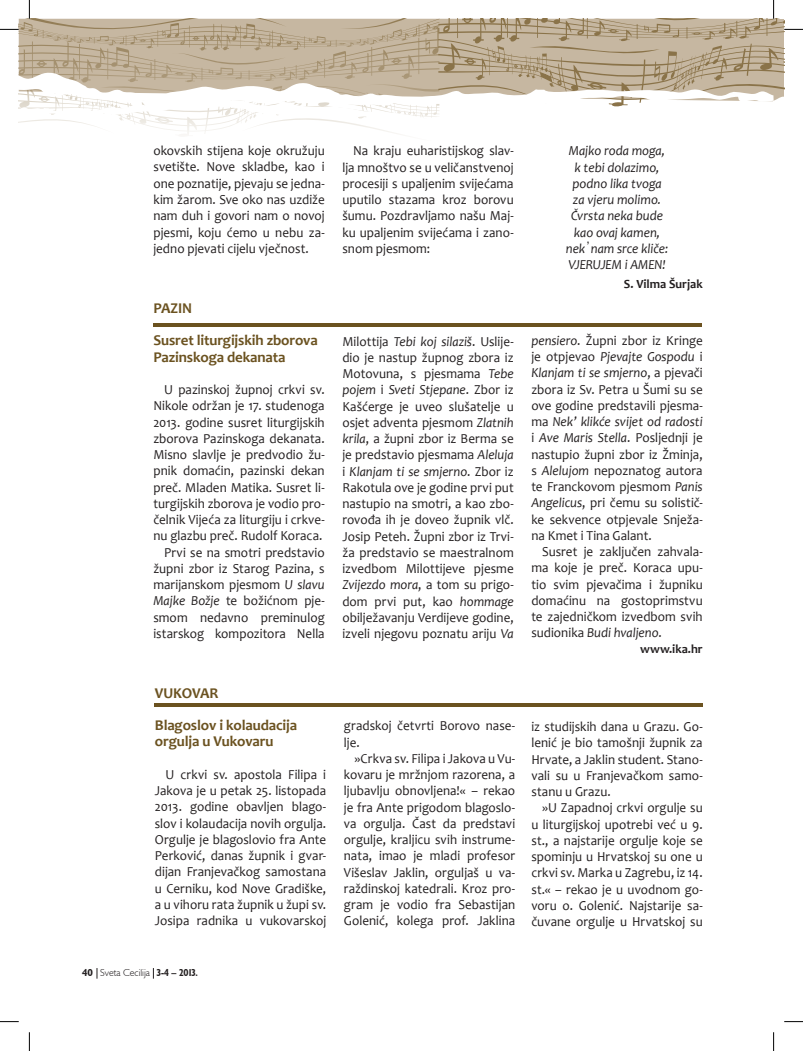
<style>
.page{position:relative;width:803px;height:1051px;background:#fff}
.page>*{position:absolute;margin:0;border:0;box-sizing:border-box;transform-origin:0 0}
.t1{font:700 15px/32.5px "Candara";letter-spacing:-.01em;color:#6b5220}
.t2{font:13.75px/16.2px "Candara";letter-spacing:.005em;color:#231f20;text-align:justify;scale:.95 1}
.t3{font:italic 13.75px/16.2px "Candara";color:#231f20;text-align:center;scale:.95 1}
.t4{font:700 12.5px "Candara";color:#231f20}
.t5{font:300 10px "Humanist 521 BT";color:#231f20}
.s1{font-family:"Tahoma";font-style:normal}
.s2{font-style:italic}
.s3{font-weight:700}
.s4{font-weight:700;font-stretch:condensed}
</style>
<div class="page">
<svg style="left:19px;top:120px;width:382px;height:15px"></svg>
<hr style="left:155px;top:704px;width:548px;height:3px;background:#6b5220">
<hr style="left:153px;top:323px;width:548px;height:3px;background:#6b5220">
<svg style="left:0;top:1021px;width:19px;height:1px"></svg>
<svg style="left:784px;top:1021px;width:19px;height:1px"></svg>
<svg style="left:29px;top:1032px;width:1px;height:19px"></svg>
<svg style="left:0;top:0;width:803px;height:120px"></svg>
<svg style="left:773px;top:1032px;width:1px;height:19px"></svg>
<p class="t2" style="left:153px;top:143px;width:182px">okovskih stijena koje okružuju svetište. Nove skladbe, kao i one poznatije, pjevaju se jedna&shy;kim žarom. Sve oko nas uzdiže nam duh i govori nam o novoj pjesmi, koju ćemo u nebu za&shy;jedno pjevati cijelu vječnost.</p>
<p class="t2" style="left:342px;top:143px;width:182px;text-indent:11px">Na kraju euharistijskog slav&shy;lja mnoštvo se u veličanstvenoj procesiji s upaljenim svijećama uputilo stazama kroz borovu šumu. Pozdravljamo našu Maj&shy;ku upaljenim svijećama i zano&shy;snom pjesmom:</p>
<p class="t3" style="left:566px;top:143px;width:109px">Majko roda moga, k tebi dolazimo, podno lika tvoga za vjeru molimo.<br>Čvrsta neka bude kao ovaj kamen, nek <span class="s1">̓</span> nam srce kliče:<br>VJERUJEM i AMEN!</p>
<p class="t4" style="left:624px;top:276px;width:80px">S. Vilma Šurjak</p>
<p class="t1" style="left:153px;top:291px;width:166px">PAZIN<br>Susret liturgijskih zborova</p>
<p class="t1" style="left:153px;top:340px;width:134px">Pazinskoga dekanata</p>
<p class="t2" style="left:153px;top:381px;width:182px;text-align:right">U pazinskoj župnoj crkvi sv.<br>Nikole održan je 17. studenoga<br>2013. godine susret liturgijskih zborova Pazinskoga dekanata.<br>Misno slavlje je predvodio žu&shy;pnik domaćin, pazinski dekan preč. Mladen Matika. Susret li&shy;turgijskih zborova je vodio pro&shy;čelnik Vijeća za liturgiju i crkve&shy;nu glazbu preč. Rudolf Koraca.<br>Prvi se na smotri predstavio župni zbor iz Starog Pazina, s marijanskom pjesmom <span class="s2">U slavu<br>Majke Božje</span> te božićnom pje&shy;smom nedavno preminulog istarskog kompozitora Nella</p>
<p class="t1" style="left:155px;top:676px;width:144px">VUKOVAR<br>Blagoslov i kolaudacija</p>
<p class="t1" style="left:155px;top:725px;width:120px">orgulja u Vukovaru</p>
<p class="t2" style="left:155px;top:766px;width:182px;text-indent:11px">U crkvi sv. apostola Filipa i Jakova je u petak 25. listopada 2013. godine obavljen blago&shy;slov i kolaudacija novih orgulja.<br>Orgulje je blagoslovio fra Ante Perković, danas župnik i gvar&shy;dijan Franjevačkog samostana u Cerniku, kod Nove Gradiške, a u vihoru rata župnik u župi sv.<br>Josipa radnika u vukovarskoj</p>
<p class="t5" style="left:82px;top:966px;width:117px"><span class="s3">40</span> Sveta Cecilija <span class="s4">3-4 – 2013.</span></p>
<p class="t2" style="left:342px;top:333px;width:182px">Milottija <span class="s2">Tebi koj silaziš</span>. Uslije&shy;dio je nastup župnog zbora iz Motovuna, s pjesmama <span class="s2">Tebe pojem</span> i <span class="s2">Sveti Stjepane</span>. Zbor iz Kašćerge je uveo slušatelje u osjet adventa pjesmom <span class="s2">Zlatnih krila</span>, a župni zbor iz Berma se je predstavio pjesmama <span class="s2">Aleluja </span>i <span class="s2">Klanjam ti se smjerno</span>. Zbor iz Rakotula ove je godine prvi put nastupio na smotri, a kao zbo&shy;rovođa ih je doveo župnik vlč.<br>Josip Peteh. Župni zbor iz Trvi&shy;ža predstavio se maestralnom izvedbom Milottijeve pjesme <span class="s2">Zvijezdo mora</span>, a tom su prigo&shy;dom prvi put, kao <span class="s2">hommage </span>obilježavanju Verdijeve godine, izveli njegovu poznatu ariju <span class="s2">Va</span></p>
<p class="t2" style="left:531px;top:332px;width:182px"><span class="s2">pensiero</span>. Župni zbor iz Kringe je otpjevao <span class="s2">Pjevajte Gospodu</span> i <span class="s2">Klanjam ti se smjerno</span>, a pjevači zbora iz Sv. Petra u Šumi su se ove godine predstavili pjesma&shy;ma <span class="s2">Nek’ klikće svijet od radosti </span>i <span class="s2">Ave Maris Stella</span>. Posljednji je nastupio župni zbor iz Žminja, s <span class="s2">Alelujom</span> nepoznatog autora te Franckovom pjesmom <span class="s2">Panis Angelicus</span>, pri čemu su solistič&shy;ke sekvence otpjevale Snježa&shy;na Kmet i Tina Galant.</p>
<p class="t2" style="left:531px;top:543px;width:182px;text-indent:11px">Susret je zaključen zahvala&shy;ma koje je preč. Koraca upu&shy;tio svim pjevačima i župniku domaćinu na gostoprimstvu te zajedničkom izvedbom svih sudionika <span class="s2">Budi hvaljeno</span>.</p>
<p class="t4" style="left:640px;top:641px;width:64px">www.ika.hr</p>
<p class="t2" style="left:344px;top:718px;width:182px">gradskoj četvrti Borovo nase&shy;lje.</p>
<p class="t2" style="left:344px;top:750px;width:182px;text-indent:11px">»Crkva sv. Filipa i Jakova u Vu&shy;kovaru je mržnjom razorena, a ljubavlju obnovljena!« – rekao je fra Ante prigodom blagoslo&shy;va orgulja. Čast da predstavi orgulje, kraljicu svih instrume&shy;nata, imao je mladi profesor Višeslav Jaklin, orguljaš u va&shy;raždinskoj katedrali. Kroz pro&shy;gram je vodio fra Sebastijan Golenić, kolega prof. Jaklina</p>
<p class="t2" style="left:531px;top:718px;width:182px">iz studijskih dana u Grazu. Go&shy;lenić je bio tamošnji župnik za Hrvate, a Jaklin student. Stano&shy;vali su u Franjevačkom samo&shy;stanu u Grazu.</p>
<p class="t2" style="left:531px;top:800px;width:182px;text-indent:11px">»U Zapadnoj crkvi orgulje su u liturgijskoj upotrebi već u 9. st., a najstarije orgulje koje se spominju u Hrvatskoj su one u crkvi sv. Marka u Zagrebu, iz 14. st.« – rekao je u uvodnom go&shy;voru o. Golenić. Najstarije sa&shy;čuvane orgulje u Hrvatskoj su</p>
</div>
